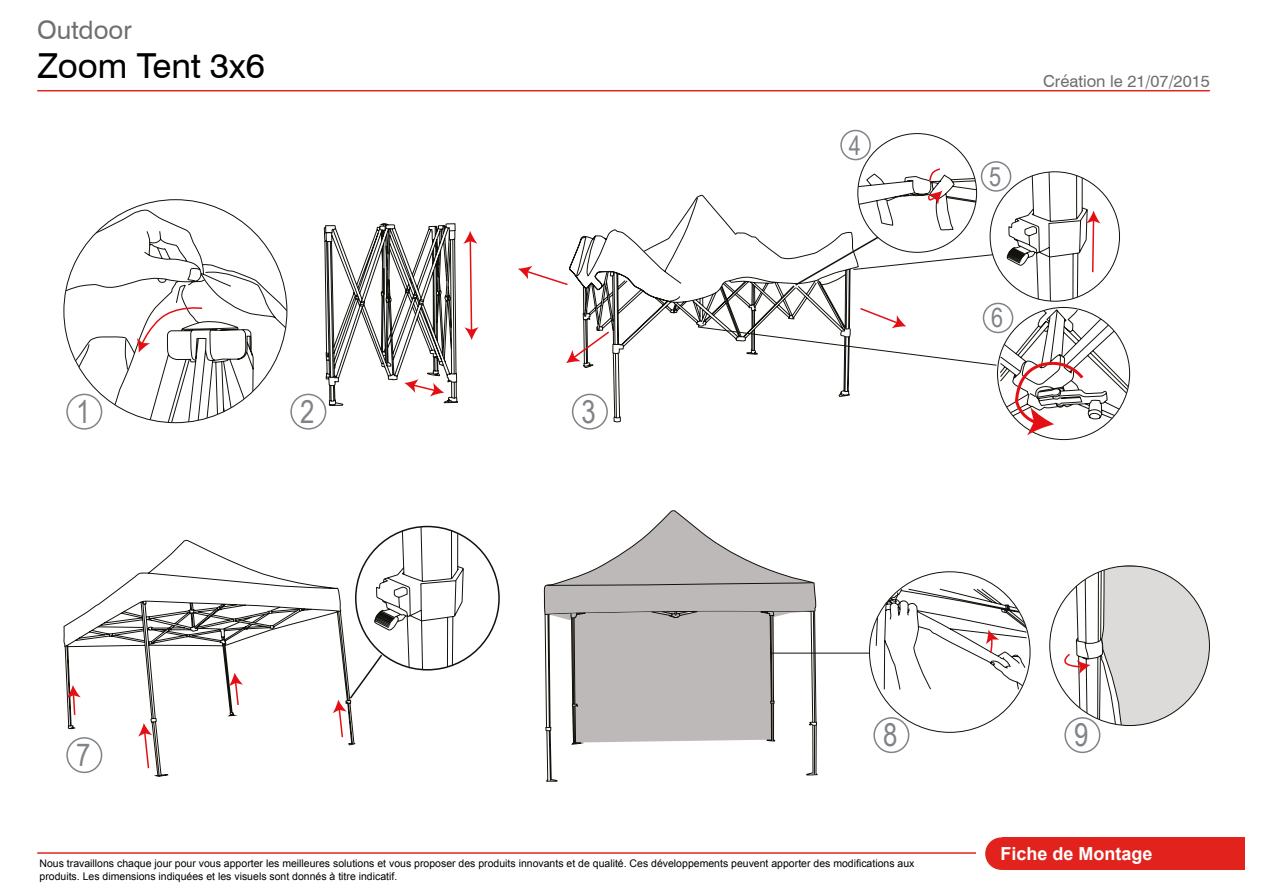
<style>
.page{position:relative;width:1263px;height:893px;background:#fff}
.page>*{position:absolute;margin:0;border:0;box-sizing:border-box;transform-origin:0 0}
.t1{font:34.5px "Swiss 721 BT";color:#000}
.t2{font:31.5px "Arial Narrow";color:#808387}
.t3{font:26.55px "Arial Narrow";color:#808387}
.t4{font:25.5px "Swiss 721 BT";color:#706f6f}
.t5{font:700 18px "Arial";color:#fff}
.t6{font:16.5px "Swiss 721 BT";color:#706f6f}
.t7{font:10.5px/12.6px "Arial";color:#000}
</style>
<div class="page">
<hr style="left:37px;top:90px;width:1173px;height:1px;background:#e2231d">
<div style="left:985px;top:837px;width:33px;height:33px;background:#e2231d;border-radius:50%"></div>
<div style="left:1002px;top:837px;width:243px;height:33px;background:#e2231d"></div>
<hr style="left:37px;top:852px;width:939px;height:2px;background:#e2231d">
<svg style="left:64px;top:209px;width:223px;height:214px"></svg>
<svg style="left:137px;top:305px;width:67px;height:48px"></svg>
<div style="left:66px;top:394px;width:36px;height:36px;border:2px solid #808387;border-radius:50%"></div>
<div style="left:873px;top:717px;width:36px;height:36px;border:2px solid #808387;border-radius:50%"></div>
<div style="left:1064px;top:717px;width:36px;height:36px;border:2px solid #808387;border-radius:50%"></div>
<div style="left:290px;top:394px;width:36px;height:36px;border:2px solid #808387;border-radius:50%"></div>
<div style="left:572px;top:394px;width:36px;height:36px;border:2px solid #808387;border-radius:50%"></div>
<div style="left:840px;top:130px;width:31px;height:30px;border:2px solid #808387;border-radius:50%"></div>
<div style="left:981px;top:161px;width:30px;height:31px;border:2px solid #808387;border-radius:50%"></div>
<div style="left:983px;top:303px;width:30px;height:30px;border:2px solid #808387;border-radius:50%"></div>
<svg style="left:324px;top:223px;width:155px;height:183px"></svg>
<svg style="left:569px;top:195px;width:282px;height:230px"></svg>
<svg style="left:566px;top:330px;width:45px;height:33px"></svg>
<svg style="left:518px;top:266px;width:50px;height:20px"></svg>
<svg style="left:63px;top:539px;width:292px;height:238px"></svg>
<svg style="left:138px;top:723px;width:14px;height:47px"></svg>
<svg style="left:229px;top:673px;width:14px;height:34px"></svg>
<svg style="left:67px;top:685px;width:14px;height:31px"></svg>
<svg style="left:333px;top:526px;width:131px;height:213px"></svg>
<svg style="left:544px;top:510px;width:274px;height:266px"></svg>
<svg style="left:875px;top:588px;width:152px;height:102px"></svg>
<svg style="left:1059px;top:566px;width:150px;height:159px"></svg>
<svg style="left:697px;top:307px;width:432px;height:128px"></svg>
<svg style="left:793px;top:168px;width:201px;height:119px"></svg>
<svg style="left:1006px;top:172px;width:94px;height:129px"></svg>
<hr style="left:772px;top:653px;width:97px;height:1px;background:#12110c">
<h3 class="t4" style="left:37px;top:15px;width:96px">Outdoor</h3>
<h1 class="t1" style="left:37px;top:45px;width:229px">Zoom Tent 3x6</h1>
<h2 class="t2" style="left:76px;top:389px;width:16px">1</h2>
<h2 class="t2" style="left:76px;top:732px;width:16px">7</h2>
<h2 class="t2" style="left:300px;top:389px;width:16px">2</h2>
<h2 class="t2" style="left:582px;top:389px;width:16px">3</h2>
<h3 class="t3" style="left:849px;top:126px;width:14px">4</h3>
<h3 class="t3" style="left:989px;top:157px;width:14px">5</h3>
<h3 class="t6" style="left:1043px;top:71px;width:168px">Création le 21/07/2015</h3>
<h3 class="t3" style="left:991px;top:299px;width:14px">6</h3>
<h2 class="t2" style="left:883px;top:712px;width:16px">8</h2>
<h2 class="t2" style="left:1074px;top:712px;width:16px">9</h2>
<p class="t7" style="left:40px;top:857px;width:876px">Nous travaillons chaque jour pour vous apporter les meilleures solutions et vous proposer des produits innovants et de qualité. Ces développements peuvent apporter des modifications aux produits. Les dimensions indiquées et les visuels sont donnés à titre indicatif.</p>
<h3 class="t5" style="left:1000px;top:842px;width:154px">Fiche de Montage</h3>
</div>
